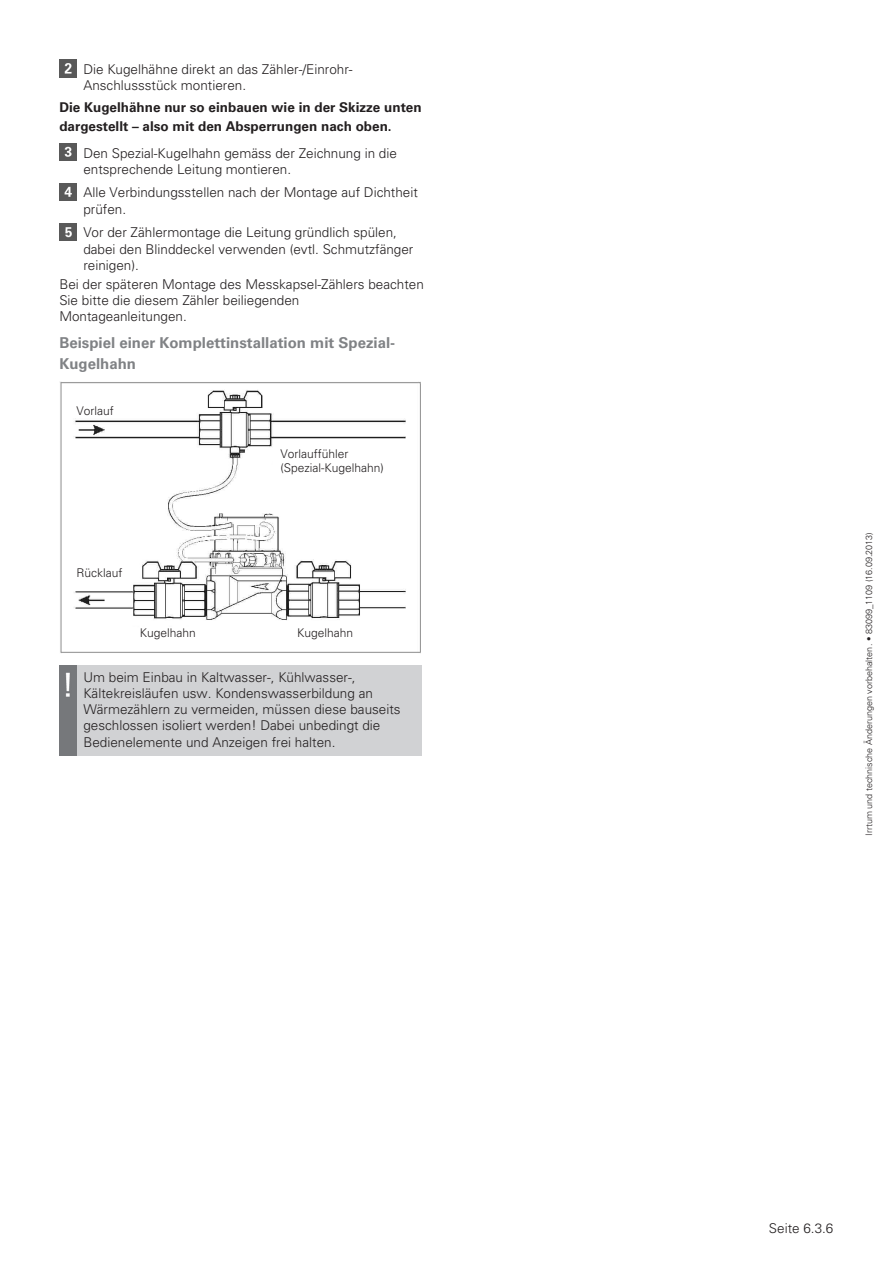
<style>
.page{position:relative;width:893px;height:1263px;background:#fff}
.page>*{position:absolute;margin:0;border:0;box-sizing:border-box;transform-origin:0 0}
.t1{font:700 15px/21px "Univers LT Std";color:#808285}
.t2{font:300 13.5px/16.2px "Univers LT 45";color:#231f20}
.t3{font:700 13.5px/18.9px "Univers LT Std";color:#231f20}
.t4{font:300 13.5px "Univers LT Pro 45";color:#231f20}
.t5{font:300 12px/13.2px "Univers LT 45";color:#231f20}
.t6{font:300 9px "Univers LT 45";color:#231f20}
</style>
<div class="page">
<img style="left:59px;top:60px;width:18px;height:17px">
<img style="left:59px;top:144px;width:18px;height:17px">
<img style="left:59px;top:183px;width:18px;height:18px">
<img style="left:59px;top:223px;width:18px;height:18px">
<img style="left:60px;top:382px;width:361px;height:271px">
<img style="left:59px;top:666px;width:17px;height:38px">
<p class="t2" style="left:83px;top:61px;width:271px">Die Kugelhähne direkt an das Zähler-/Einrohr-<br>Anschlussstück montieren.</p>
<p class="t3" style="left:59px;top:98px;width:364px">Die Kugelhähne nur so einbauen wie in der Skizze unten dargestellt – also mit den Absperrungen nach oben.</p>
<p class="t2" style="left:83px;top:145px;width:315px">Den Spezial-Kugelhahn gemäss der Zeichnung in die entsprechende Leitung montieren.</p>
<p class="t2" style="left:83px;top:185px;width:336px">Alle Verbindungsstellen nach der Montage auf Dichtheit prüfen.</p>
<p class="t2" style="left:83px;top:224px;width:332px">Vor der Zählermontage die Leitung gründlich spülen, dabei den Blinddeckel verwenden (evtl. Schmutzfänger reinigen).</p>
<p class="t2" style="left:59px;top:276px;width:366px">Bei der späteren Montage des Messkapsel-Zählers beachten<br>Sie bitte die diesem Zähler beiliegenden<br>Montageanleitungen.</p>
<p class="t1" style="left:59px;top:333px;width:337px">Beispiel einer Komplettinstallation mit Spezial-<br>Kugelhahn</p>
<p class="t5" style="left:76px;top:405px;width:39px">Vorlauf</p>
<p class="t5" style="left:280px;top:447px;width:105px">Vorlauffühler (Spezial-Kugelhahn)</p>
<p class="t5" style="left:76px;top:566px;width:48px">Rücklauf</p>
<p class="t5" style="left:140px;top:626px;width:58px">Kugelhahn</p>
<p class="t5" style="left:297px;top:626px;width:58px">Kugelhahn</p>
<p class="t2" style="left:83px;top:669px;width:319px">Um beim Einbau in Kaltwasser-, Kühlwasser-, Kältekreisläufen usw. Kondenswasserbildung an Wärmezählern zu vermeiden, müssen diese bauseits geschlossen isoliert werden! Dabei unbedingt die Bedienelemente und Anzeigen frei halten.</p>
<p class="t6" style="left:863px;top:835px;width:305px;rotate:-90deg">Irrtum und technische Änderungen vorbehalten. • 83099_1109 (16.09.2013)</p>
<p class="t4" style="left:769px;top:1220px;width:66px">Seite 6.3.6</p>
</div>
